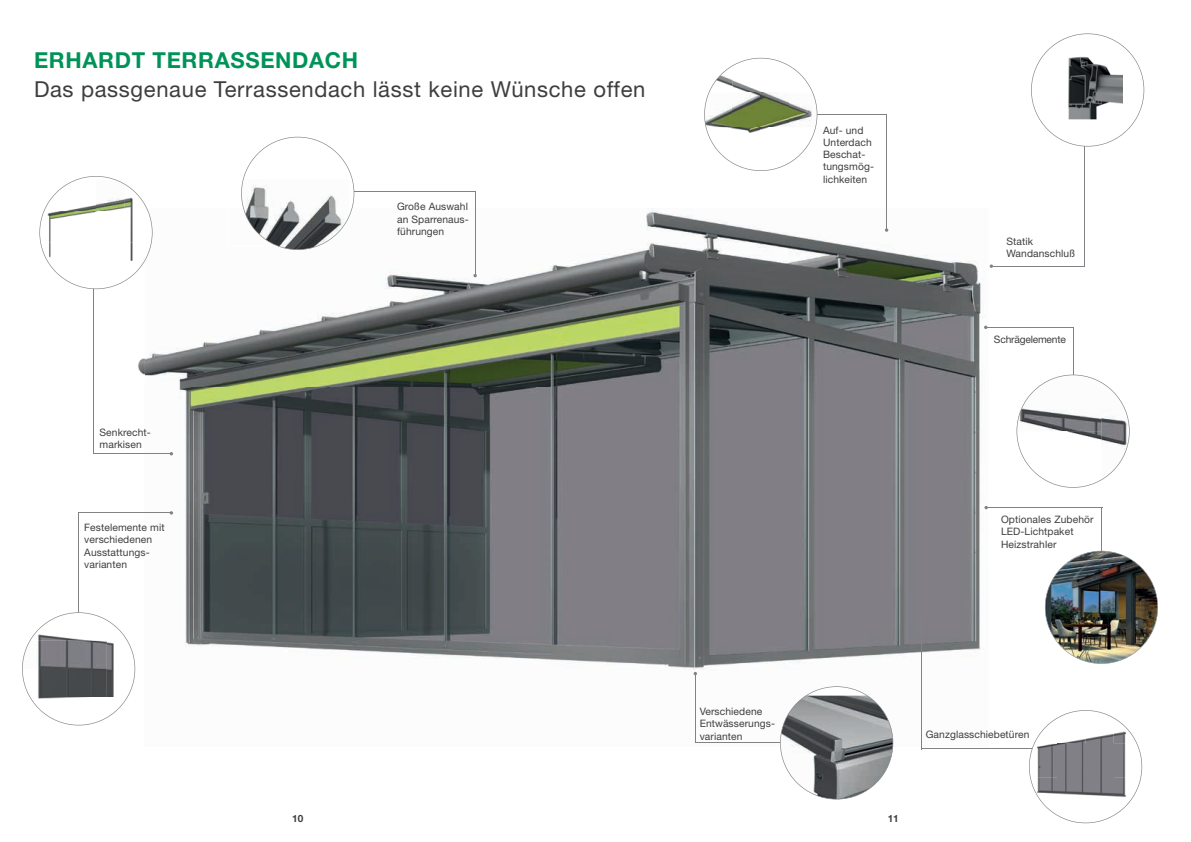
<style>
.page{position:relative;width:1191px;height:842px;background:#fff}
.page>*{position:absolute;margin:0;border:0;box-sizing:border-box;transform-origin:0 0}
.t1{font:22px "Helvetica Neue LT Pro";letter-spacing:.03em;color:#3e3e3f}
.t2{font:700 22px "Helvetica Neue LT Pro";letter-spacing:.03em;color:#009359}
.t3{font:10.2px/12.3px "Helvetica Neue LT Pro";letter-spacing:.01em;color:#3e3e3f}
.t4{font:10.2px "Helvetica Neue LT Pro";letter-spacing:-.02em;color:#3e3e3f}
.t5{font:700 10px "Helvetica Neue LT Pro";color:#3e3e3f}
</style>
<div class="page">
<img style="left:145px;top:208px;width:940px;height:180px">
<img style="left:135px;top:358px;width:10px;height:315px">
<img style="left:144px;top:388px;width:901px;height:358px">
<hr style="left:93px;top:453px;width:78px;height:1px;background:#808285">
<hr style="left:1083px;top:72px;width:1px;height:194px;background:#808285">
<hr style="left:991px;top:266px;width:93px;height:1px;background:#808285">
<svg style="left:989px;top:264px;width:4px;height:4px"></svg>
<hr style="left:921px;top:748px;width:135px;height:1px;background:#808285">
<hr style="left:921px;top:615px;width:1px;height:134px;background:#808285">
<svg style="left:919px;top:613px;width:4px;height:4px"></svg>
<hr style="left:308px;top:191px;width:167px;height:1px;background:#808285">
<hr style="left:475px;top:191px;width:1px;height:85px;background:#808285">
<hr style="left:227px;top:190px;width:1px;height:55px;background:#fff">
<hr style="left:93px;top:231px;width:1px;height:223px;background:#808285">
<svg style="left:1029px;top:710px;width:113px;height:113px"></svg>
<hr style="left:227px;top:245px;width:78px;height:1px;background:#fff">
<hr style="left:78px;top:512px;width:93px;height:1px;background:#808285">
<hr style="left:78px;top:513px;width:1px;height:120px;background:#808285">
<hr style="left:886px;top:114px;width:1px;height:116px;background:#808285">
<hr style="left:817px;top:114px;width:69px;height:1px;background:#808285">
<svg style="left:1031px;top:33px;width:113px;height:114px"></svg>
<hr style="left:985px;top:327px;width:89px;height:1px;background:#808285">
<hr style="left:1073px;top:327px;width:1px;height:66px;background:#808285">
<svg style="left:780px;top:686px;width:113px;height:113px"></svg>
<hr style="left:695px;top:742px;width:85px;height:1px;background:#808285">
<hr style="left:695px;top:674px;width:1px;height:69px;background:#808285">
<svg style="left:39px;top:176px;width:114px;height:113px"></svg>
<svg style="left:22px;top:612px;width:113px;height:113px"></svg>
<svg style="left:704px;top:58px;width:113px;height:113px"></svg>
<svg style="left:1016px;top:375px;width:113px;height:113px"></svg>
<svg style="left:241px;top:137px;width:113px;height:113px"></svg>
<hr style="left:986px;top:507px;width:116px;height:1px;background:#808285">
<hr style="left:1101px;top:507px;width:1px;height:66px;background:#808285">
<img style="left:1045px;top:551px;width:113px;height:113px">
<h1 class="t2" style="left:34px;top:46px;width:326px">ERHARDT TERRASSENDACH</h1>
<h1 class="t1" style="left:34px;top:75px;width:613px">Das passgenaue Terrassendach lässt keine Wünsche offen</h1>
<p class="t3" style="left:100px;top:425px;width:53px">Senkrecht&shy;markisen</p>
<p class="t3" style="left:84px;top:521px;width:82px">Festelemente mit verschiedenen<br>Ausstattungs&shy;varianten</p>
<p class="t3" style="left:397px;top:200px;width:73px;text-align:justify">Große Auswahl an Sparrenaus&shy;führungen</p>
<p class="t3" style="left:823px;top:124px;width:52px">Auf- und<br>Unterdach<br>Beschat&shy;tungsmög&shy;lichkeiten</p>
<p class="t3" style="left:1006px;top:235px;width:70px">Statik<br>Wandanschluß</p>
<p class="t4" style="left:994px;top:333px;width:73px">Schrägelemente</p>
<p class="t3" style="left:1001px;top:513px;width:94px">Optionales Zubehör<br>LED-Lichtpaket<br>Heizstrahler</p>
<p class="t3" style="left:699px;top:705px;width:77px">Verschiedene<br>Entwässerungs&shy;varianten</p>
<p class="t3" style="left:925px;top:728px;width:105px">Ganzglasschiebetüren</p>
<p class="t5" style="left:292px;top:812px;width:13px">10</p>
<p class="t5" style="left:887px;top:812px;width:13px">11</p>
</div>
